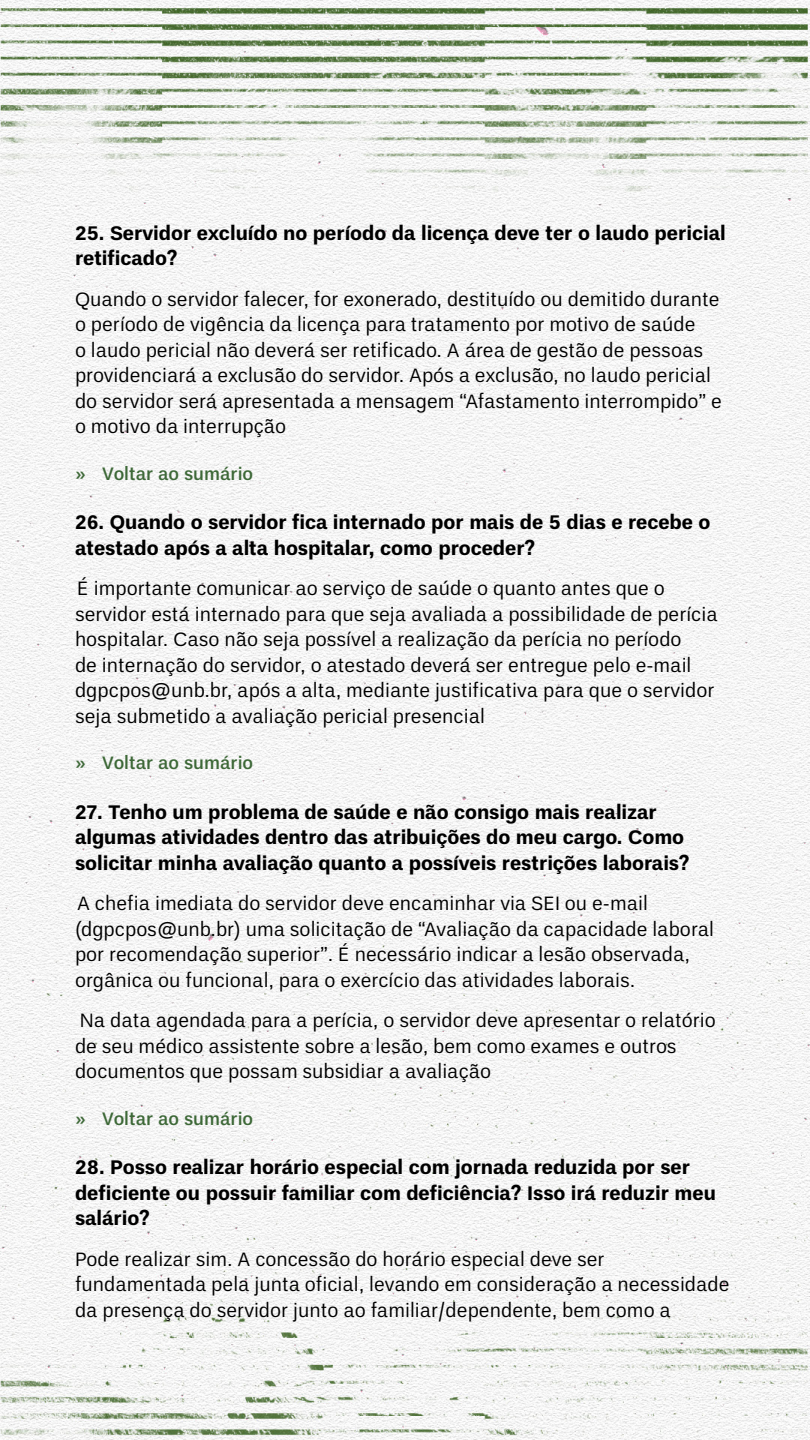
<style>
.page{position:relative;width:810px;height:1440px;background:#fff}
.page>*{position:absolute;margin:0;border:0;box-sizing:border-box;transform-origin:0 0}
.texto_2_primeiro_paragrafo{font:19.5px/25.5px "Un B Pro";color:#000}
.texto_2{font:19.5px/25.5px "Un B Pro";color:#000}
.texto_pergunta{font:700 19.5px/25.5px "Un B Pro";color:#000}
.t1{font:500 18px "Un B Pro";color:#3d6837}
</style>
<div class="page">
<img style="left:0;top:0;width:810px;height:1440px">
<p class="texto_pergunta" style="left:75px;top:220px;width:652px">25. Servidor excluído no período da licença deve ter o laudo pericial retificado?</p>
<p class="texto_2_primeiro_paragrafo" style="left:75px;top:286px;width:648px">Quando o servidor falecer, for exonerado, destituído ou demitido durante o período de vigência da licença para tratamento por motivo de saúde<br>o laudo pericial não deverá ser retificado. A área de gestão de pessoas providenciará a exclusão do servidor. Após a exclusão, no laudo pericial do servidor será apresentada a mensagem “Afastamento interrompido” e o motivo da interrupção</p>
<p class="t1" style="left:75px;top:459px;width:180px">» Voltar ao sumário</p>
<p class="texto_pergunta" style="left:75px;top:510px;width:637px">26. Quando o servidor fica internado por mais de 5 dias e recebe o atestado após a alta hospitalar, como proceder?</p>
<p class="texto_2_primeiro_paragrafo" style="left:75px;top:576px;width:644px">É importante comunicar ao serviço de saúde o quanto antes que o servidor está internado para que seja avaliada a possibilidade de perícia hospitalar. Caso não seja possível a realização da perícia no período<br>de internação do servidor, o atestado deverá ser entregue pelo e-mail dgpcpos@unb.br, após a alta, mediante justificativa para que o servidor seja submetido a avaliação pericial presencial</p>
<p class="t1" style="left:75px;top:749px;width:180px">» Voltar ao sumário</p>
<p class="texto_pergunta" style="left:75px;top:799px;width:616px">27. Tenho um problema de saúde e não consigo mais realizar algumas atividades dentro das atribuições do meu cargo. Como solicitar minha avaliação quanto a possíveis restrições laborais?</p>
<p class="texto_2" style="left:75px;top:891px;width:640px">A chefia imediata do servidor deve encaminhar via SEI ou e-mail (dgpcpos@unb.br) uma solicitação de “Avaliação da capacidade laboral por recomendação superior”. É necessário indicar a lesão observada, orgânica ou funcional, para o exercício das atividades laborais.</p>
<p class="texto_2" style="left:75px;top:1008px;width:642px">Na data agendada para a perícia, o servidor deve apresentar o relatório de seu médico assistente sobre a lesão, bem como exames e outros documentos que possam subsidiar a avaliação</p>
<p class="t1" style="left:75px;top:1104px;width:180px">» Voltar ao sumário</p>
<p class="texto_pergunta" style="left:75px;top:1155px;width:643px">28. Posso realizar horário especial com jornada reduzida por ser deficiente ou possuir familiar com deficiência? Isso irá reduzir meu salário?</p>
<p class="texto_2" style="left:75px;top:1246px;width:656px">Pode realizar sim. A concessão do horário especial deve ser fundamentada pela junta oficial, levando em consideração a necessidade da presença do servidor junto ao familiar/dependente, bem como a</p>
</div>
